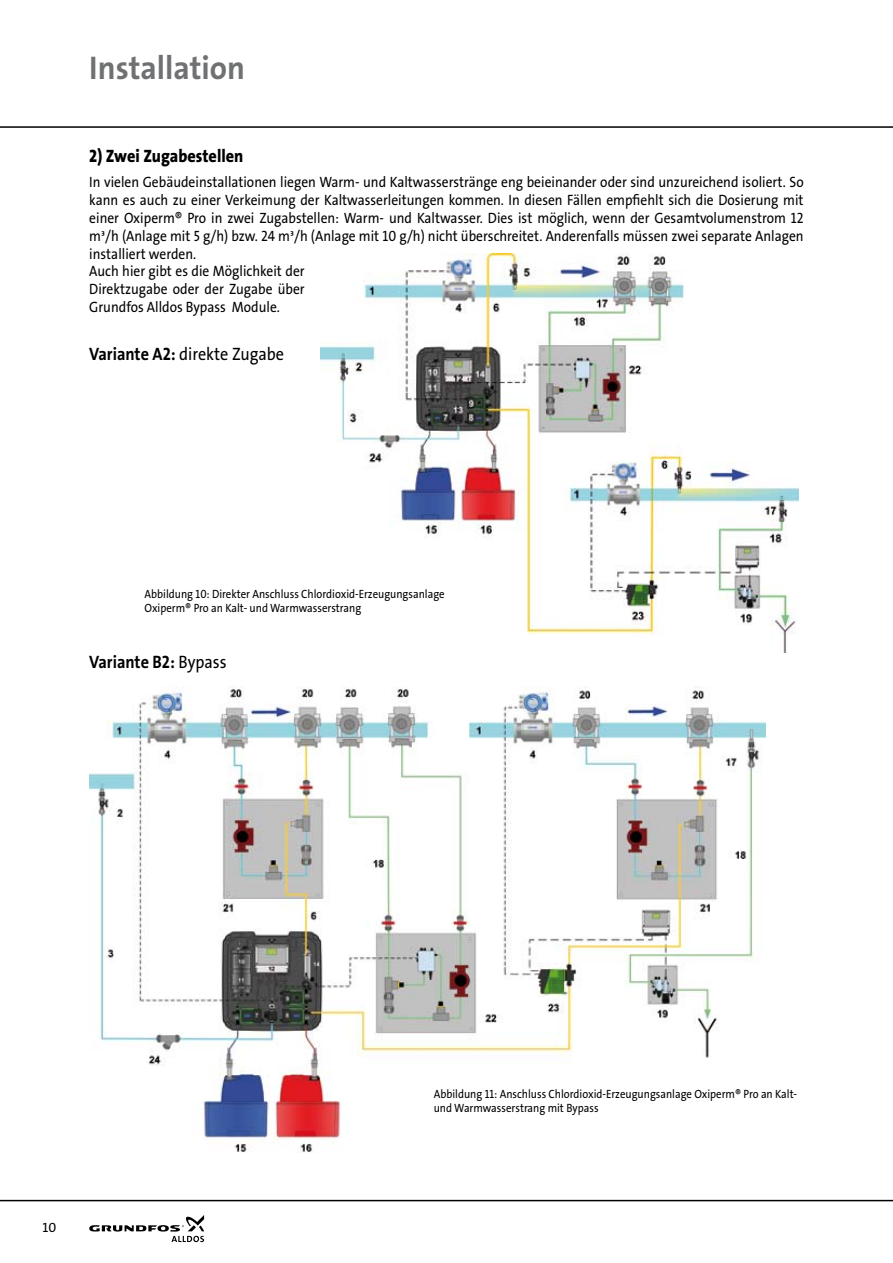
<style>
.page{position:relative;width:893px;height:1263px;background:#fff}
.page>*{position:absolute;margin:0;border:0;box-sizing:border-box;transform-origin:0 0}
.t1{font:33px "The Sans Grundfos 7 B";color:#707173;scale:.95 1}
.t2{font:18px "The Sans Grundfos 5 R";color:#000;scale:.9 1}
.t3{font:18px "The Sans Grundfos 8 XB";color:#000;scale:.9 1}
.t4{font:18px "The Sans Grundfos 7 B";color:#000;scale:.9 1}
.t5{font:15px/18px "The Sans Grundfos 5 R";color:#000;text-align:justify;scale:.9 1}
.t6{font:13.5px "The Sans Grundfos 5 R";color:#000}
.t7{font:12px/14.4px "The Sans Grundfos 5 R";color:#000;scale:.9 1}
.s1{font-family:"The Sans Grundfos 7 B"}
.s2{font-family:"The Sans Grundfos 5 R"}
</style>
<div class="page">
<hr style="left:0;top:126px;width:893px;height:2px;background:#000">
<hr style="left:0;top:1200px;width:893px;height:1px;background:#000">
<svg style="left:89px;top:1215px;width:115px;height:27px"></svg>
<img style="left:320px;top:254px;width:478px;height:398px">
<img style="left:89px;top:686px;width:676px;height:467px">
<h1 class="t1" style="left:89px;top:50px;width:165px">Installation</h1>
<p class="t3" style="left:89px;top:147px;width:173px">2) Zwei Zugabestellen</p>
<p class="t5" style="left:89px;top:173px;width:795px">In vielen Gebäudeinstallationen liegen Warm- und Kaltwasserstränge eng beieinander oder sind unzureichend isoliert. So kann es auch zu einer Verkeimung der Kaltwasserleitungen kommen. In diesen Fällen empfiehlt sich die Dosierung mit einer Oxiperm® Pro in zwei Zugabstellen: Warm- und Kaltwasser. Dies ist möglich, wenn der Gesamtvolumenstrom 12 m³/h (Anlage mit 5 g/h) bzw. 24 m³/h (Anlage mit 10 g/h) nicht überschreitet. Anderenfalls müssen zwei separate Anlagen installiert werden.</p>
<p class="t5" style="left:89px;top:263px;width:241px">Auch hier gibt es die Möglichkeit der Direktzugabe oder der Zugabe über Grundfos Alldos Bypass Module.</p>
<p class="t2" style="left:89px;top:344px;width:218px"><span class="s1">Variante A2:</span> direkte Zugabe</p>
<p class="t7" style="left:145px;top:587px;width:335px">Abbildung 10: Direkter Anschluss Chlordioxid-Erzeugungsanlage<br>Oxiperm® Pro an Kalt- und Warmwasserstrang</p>
<p class="t4" style="left:89px;top:653px;width:154px">Variante B2: <span class="s2">Bypass</span></p>
<p class="t6" style="left:43px;top:1220px;width:15px">10</p>
<p class="t7" style="left:434px;top:1087px;width:405px">Abbildung 11: Anschluss Chlordioxid-Erzeugungsanlage Oxiperm® Pro an Kalt&shy;und Warmwasserstrang mit Bypass</p>
</div>
